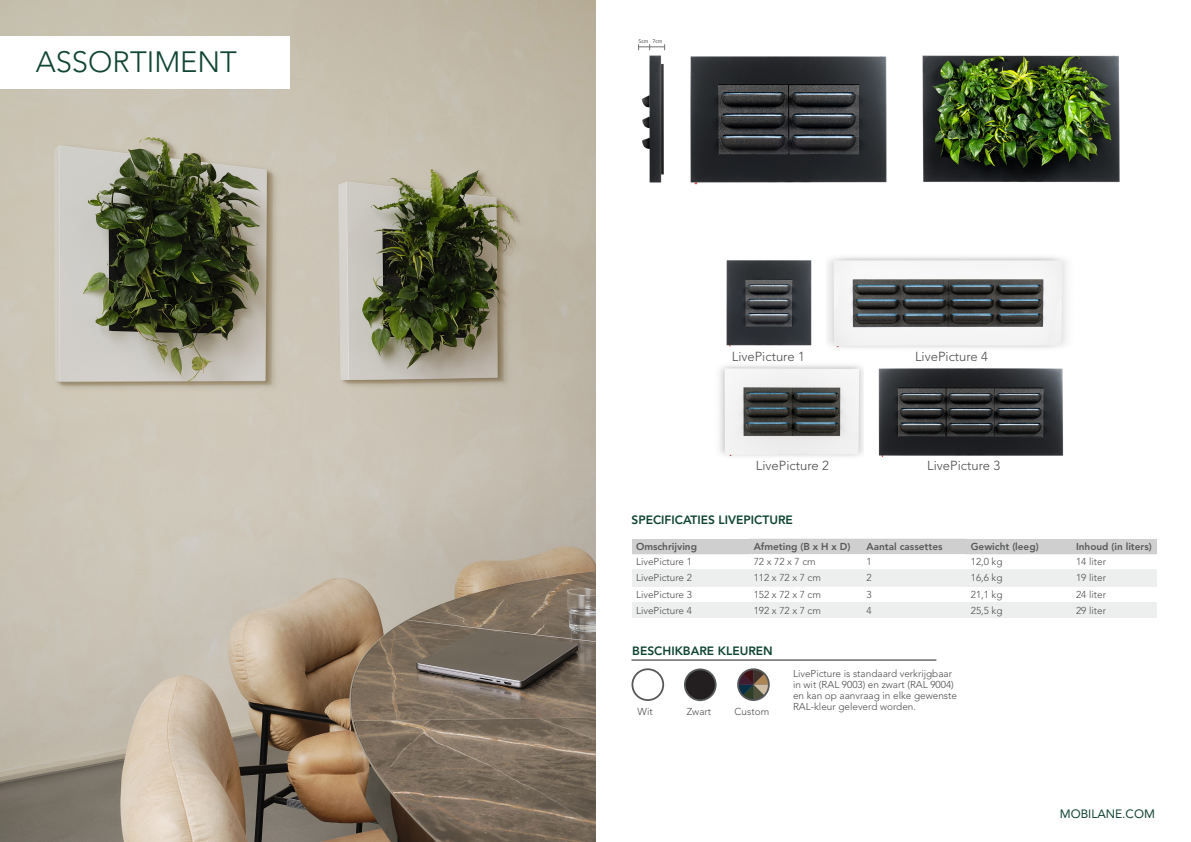
<style>
.page{position:relative;width:1191px;height:842px;background:#fff}
.page>*{position:absolute;margin:0;border:0;box-sizing:border-box;transform-origin:0 0}
.t1{font:300 29.2px "Avenir LT Std";color:#0f4531}
.t2{font:300 13px "Avenir LT Std";color:#4b4c4d}
.t3{font:800 12px "Avenir LT Std";color:#0f4531}
.t4{font:12px "Avenir LT Std";color:#0f4531}
.t5{font:300 10px/11px "Avenir LT Std";color:#4b4c4d}
.t6{font:800 10px "Avenir LT Std";color:#565859}
.t7{font:5.8px "Calibri";color:#4b4c4d}
</style>
<div class="page">
<img style="left:0;top:0;width:595px;height:842px">
<div style="left:0;top:36px;width:289px;height:53px;background:#fff"></div>
<svg style="left:632px;top:539px;width:525px;height:48px"></svg>
<div style="left:966px;top:569px;width:106px;height:18px;background:#edeeee"></div>
<div style="left:1072px;top:569px;width:85px;height:18px;background:#edeeee"></div>
<div style="left:632px;top:602px;width:117px;height:16px;background:#edeeee"></div>
<div style="left:749px;top:602px;width:113px;height:16px;background:#edeeee"></div>
<div style="left:862px;top:602px;width:104px;height:16px;background:#edeeee"></div>
<div style="left:966px;top:602px;width:106px;height:16px;background:#edeeee"></div>
<div style="left:1072px;top:602px;width:85px;height:16px;background:#edeeee"></div>
<div style="left:631px;top:668px;width:33px;height:33px;border:2px solid #565859;border-radius:50%"></div>
<svg style="left:738px;top:670px;width:30px;height:30px"></svg>
<div style="left:737px;top:668px;width:32px;height:33px;border:2px solid #565859;border-radius:50%"></div>
<hr style="left:631px;top:660px;width:305px;height:1px;background:#231f20">
<div style="left:685px;top:669px;width:30px;height:31px;background:#231f20;border-radius:50%"></div>
<div style="left:684px;top:668px;width:32px;height:33px;border:2px solid #565a5a;border-radius:50%"></div>
<img style="left:922px;top:55px;width:198px;height:128px">
<img style="left:664px;top:44px;width:223px;height:141px">
<img style="left:719px;top:365px;width:145px;height:92px">
<img style="left:878px;top:368px;width:186px;height:89px">
<img style="left:726px;top:260px;width:86px;height:87px">
<img style="left:827px;top:256px;width:240px;height:92px">
<img style="left:641px;top:51px;width:35px;height:134px">
<svg style="left:638px;top:44px;width:27px;height:6px"></svg>
<p class="t1" style="left:36px;top:45px;width:203px">ASSORTIMENT</p>
<p class="t7" style="left:638px;top:37px;width:25px">5cm 7cm</p>
<p class="t2" style="left:732px;top:349px;width:74px">LivePicture 1</p>
<p class="t2" style="left:915px;top:348px;width:74px">LivePicture 4</p>
<p class="t2" style="left:756px;top:458px;width:74px">LivePicture 2</p>
<p class="t2" style="left:927px;top:458px;width:74px">LivePicture 3</p>
<p class="t3" style="left:631px;top:512px;width:163px">SPECIFICATIES LIVEPICTURE</p>
<p class="t6" style="left:636px;top:541px;width:62px">Omschrijving</p>
<p class="t6" style="left:753px;top:541px;width:98px">Afmeting (B x H x D)</p>
<p class="t6" style="left:866px;top:541px;width:77px">Aantal cassettes</p>
<p class="t6" style="left:970px;top:541px;width:69px">Gewicht (leeg)</p>
<p class="t6" style="left:1076px;top:541px;width:77px">Inhoud (in liters)</p>
<p class="t5" style="left:636px;top:556px;width:57px">LivePicture 1</p>
<p class="t5" style="left:753px;top:556px;width:63px">72 x 72 x 7 cm</p>
<p class="t5" style="left:866px;top:556px;width:7px">1</p>
<p class="t5" style="left:970px;top:556px;width:33px">12,0 kg</p>
<p class="t5" style="left:1076px;top:556px;width:32px">14 liter</p>
<p class="t5" style="left:636px;top:572px;width:57px">LivePicture 2</p>
<p class="t5" style="left:753px;top:572px;width:69px">112 x 72 x 7 cm</p>
<p class="t5" style="left:866px;top:572px;width:7px">2</p>
<p class="t5" style="left:970px;top:572px;width:33px">16,6 kg</p>
<p class="t5" style="left:1076px;top:572px;width:32px">19 liter</p>
<p class="t5" style="left:636px;top:589px;width:57px">LivePicture 3</p>
<p class="t5" style="left:753px;top:589px;width:69px">152 x 72 x 7 cm</p>
<p class="t5" style="left:866px;top:589px;width:7px">3</p>
<p class="t5" style="left:970px;top:589px;width:33px">21,1 kg</p>
<p class="t5" style="left:1076px;top:589px;width:32px">24 liter</p>
<p class="t5" style="left:636px;top:605px;width:57px">LivePicture 4</p>
<p class="t5" style="left:753px;top:605px;width:69px">192 x 72 x 7 cm</p>
<p class="t5" style="left:866px;top:605px;width:7px">4</p>
<p class="t5" style="left:970px;top:605px;width:33px">25,5 kg</p>
<p class="t5" style="left:1076px;top:605px;width:32px">29 liter</p>
<p class="t3" style="left:632px;top:643px;width:142px">BESCHIKBARE KLEUREN</p>
<p class="t5" style="left:637px;top:706px;width:17px">Wit</p>
<p class="t5" style="left:686px;top:706px;width:26px">Zwart</p>
<p class="t5" style="left:734px;top:706px;width:36px">Custom</p>
<p class="t5" style="left:793px;top:668px;width:165px">LivePicture is standaard verkrijgbaar in wit (RAL 9003) en zwart (RAL 9004) en kan op aanvraag in elke gewenste RAL-kleur geleverd worden.</p>
<p class="t4" style="left:1059px;top:806px;width:97px">MOBILANE.COM</p>
</div>
